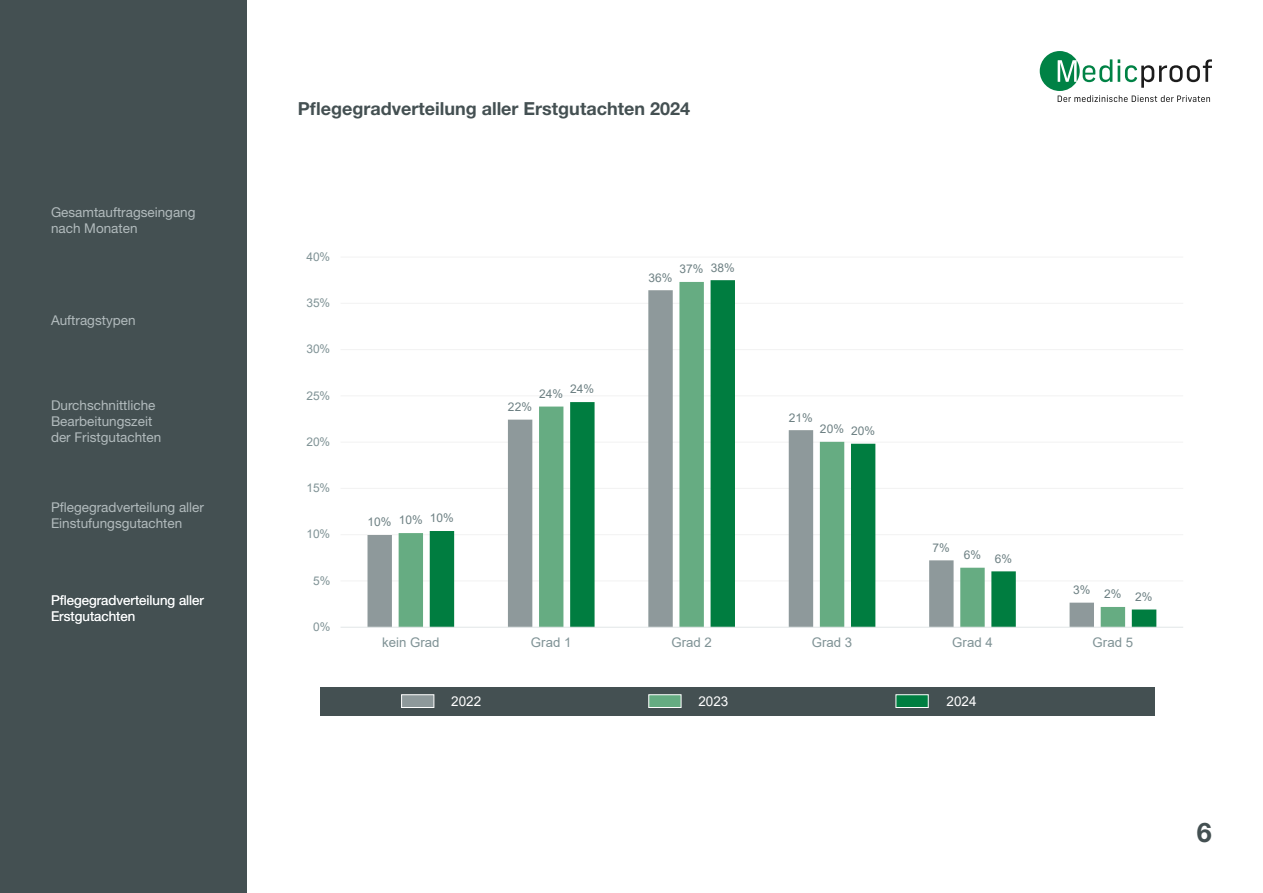
<style>
.page{position:relative;width:1263px;height:893px;background:#fff}
.page>*{position:absolute;margin:0;border:0;box-sizing:border-box;transform-origin:0 0}
.t1{font:700 27px "Helvetica Neue LT Std";color:#445052}
.t2{font:700 18px "Helvetica Neue LT Std";color:#445052}
.t3{font:13.5px/16.2px "Helvetica Neue LT Std";color:#b2bbbd}
.t4{font:13.5px/16.2px "Helvetica Neue LT Std";color:#fff}
.t5{font:13.5px "Arial";color:#fff}
.t6{font:13.2px "Arial";letter-spacing:.005em;color:#7f9295}
.t7{font:12px "Arial";letter-spacing:.005em;color:#6d8083}
.t8{font:12px "Arial";letter-spacing:.005em;color:#7f9295}
</style>
<div class="page">
<div style="left:0;top:0;width:247px;height:893px;background:#445052"></div>
<svg style="left:1040px;top:51px;width:172px;height:51px"></svg>
<div style="left:321px;top:687px;width:834px;height:28px;background:#445052"></div>
<div style="left:401px;top:694px;width:33px;height:14px;background:#8e999b;border:1px solid #fff"></div>
<div style="left:648px;top:694px;width:33px;height:14px;background:#65ac82;border:1px solid #fff"></div>
<div style="left:895px;top:694px;width:34px;height:14px;background:#007e41;border:1px solid #fff"></div>
<hr style="left:341px;top:580px;width:842px;height:1px;background:#f2f2f2">
<hr style="left:341px;top:534px;width:842px;height:1px;background:#f2f2f2">
<hr style="left:341px;top:488px;width:842px;height:1px;background:#f2f2f2">
<hr style="left:341px;top:442px;width:842px;height:1px;background:#f2f2f2">
<hr style="left:341px;top:395px;width:842px;height:1px;background:#f2f2f2">
<hr style="left:341px;top:349px;width:842px;height:1px;background:#f2f2f2">
<hr style="left:341px;top:303px;width:842px;height:1px;background:#f2f2f2">
<hr style="left:341px;top:257px;width:842px;height:1px;background:#f2f2f2">
<svg style="left:367px;top:533px;width:32px;height:94px;fill:#8e999b"></svg>
<svg style="left:399px;top:531px;width:31px;height:96px;fill:#66ac82"></svg>
<svg style="left:430px;top:280px;width:726px;height:347px"></svg>
<hr style="left:341px;top:627px;width:842px;height:1px;background:#e1e6e7">
<p class="t3" style="left:51px;top:203px;width:146px">Gesamtauftragseingang nach Monaten</p>
<p class="t3" style="left:51px;top:312px;width:86px">Auftragstypen</p>
<p class="t3" style="left:51px;top:397px;width:112px">Durchschnittliche<br>Bearbeitungszeit der Fristgutachten</p>
<p class="t3" style="left:51px;top:498px;width:154px">Pflegegradverteilung aller<br>Einstufungsgutachten</p>
<p class="t4" style="left:51px;top:592px;width:154px">Pflegegradverteilung aller<br>Erstgutachten</p>
<h2 class="t2" style="left:298px;top:97px;width:394px">Pflegegradverteilung aller Erstgutachten 2024</h2>
<p class="t8" style="left:306px;top:248px;width:25px">40%</p>
<p class="t8" style="left:306px;top:295px;width:25px">35%</p>
<p class="t8" style="left:306px;top:341px;width:25px">30%</p>
<p class="t8" style="left:306px;top:387px;width:25px">25%</p>
<p class="t8" style="left:306px;top:433px;width:25px">20%</p>
<p class="t8" style="left:306px;top:480px;width:25px">15%</p>
<p class="t8" style="left:306px;top:526px;width:25px">10%</p>
<p class="t8" style="left:313px;top:572px;width:19px">5%</p>
<p class="t8" style="left:313px;top:618px;width:19px">0%</p>
<p class="t7" style="left:368px;top:514px;width:26px">10%</p>
<p class="t7" style="left:399px;top:512px;width:26px">10%</p>
<p class="t7" style="left:430px;top:510px;width:26px">10%</p>
<p class="t7" style="left:508px;top:399px;width:26px">22%</p>
<p class="t7" style="left:539px;top:385px;width:26px">24%</p>
<p class="t7" style="left:570px;top:381px;width:26px">24%</p>
<p class="t7" style="left:648px;top:269px;width:26px">36%</p>
<p class="t7" style="left:679px;top:261px;width:26px">37%</p>
<p class="t7" style="left:711px;top:259px;width:26px">38%</p>
<p class="t7" style="left:789px;top:409px;width:26px">21%</p>
<p class="t7" style="left:820px;top:421px;width:26px">20%</p>
<p class="t7" style="left:851px;top:423px;width:26px">20%</p>
<p class="t7" style="left:932px;top:539px;width:19px">7%</p>
<p class="t7" style="left:964px;top:547px;width:19px">6%</p>
<p class="t7" style="left:995px;top:550px;width:19px">6%</p>
<p class="t7" style="left:1073px;top:581px;width:19px">3%</p>
<p class="t7" style="left:1104px;top:586px;width:19px">2%</p>
<p class="t7" style="left:1135px;top:588px;width:19px">2%</p>
<p class="t6" style="left:382px;top:633px;width:59px">kein Grad</p>
<p class="t6" style="left:531px;top:633px;width:42px">Grad 1</p>
<p class="t6" style="left:671px;top:633px;width:42px">Grad 2</p>
<p class="t6" style="left:812px;top:633px;width:42px">Grad 3</p>
<p class="t6" style="left:952px;top:633px;width:42px">Grad 4</p>
<p class="t6" style="left:1092px;top:633px;width:42px">Grad 5</p>
<p class="t5" style="left:451px;top:692px;width:32px">2022</p>
<p class="t5" style="left:698px;top:692px;width:32px">2023</p>
<p class="t5" style="left:946px;top:692px;width:32px">2024</p>
<h1 class="t1" style="left:1197px;top:816px;width:17px">6</h1>
</div>
